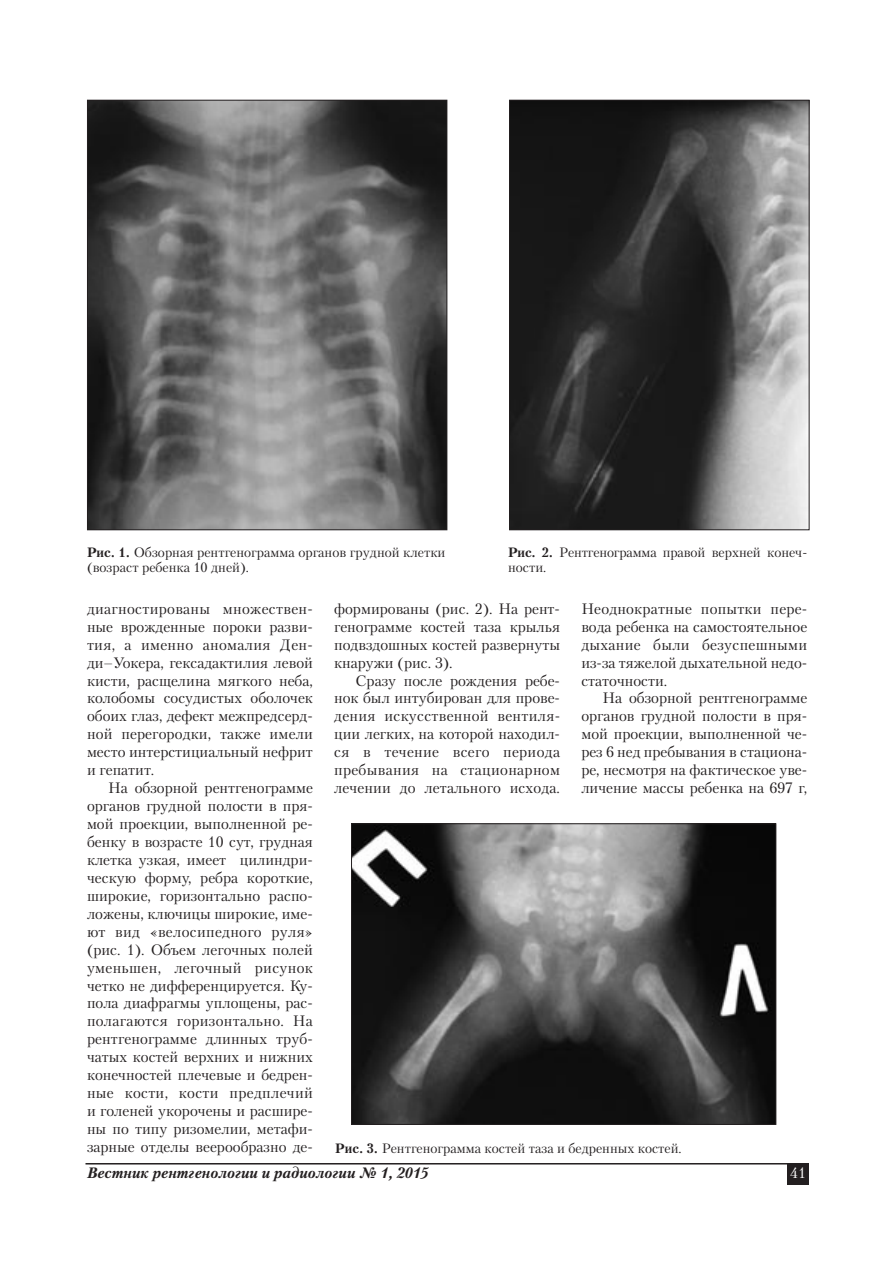
<style>
.page{position:relative;width:893px;height:1263px;background:#fff}
.page>*{position:absolute;margin:0;border:0;box-sizing:border-box;transform-origin:0 0}
.t1{font:15px/18px "Petersburg C";color:#231f20;text-align:justify}
.t2{font:italic 700 15px "Petersburg C";color:#231f20}
.t3{font:15px "Petersburg C";color:#fff}
.t4{font:13.5px/15px "Petersburg C";color:#231f20}
.s1{font-weight:700}
</style>
<div class="page">
<hr style="left:85px;top:1163px;width:723px;height:2px;background:#231f20">
<div style="left:787px;top:1164px;width:21px;height:21px;background:#231f20"></div>
<img style="left:89px;top:102px;width:356px;height:426px">
<div style="left:87px;top:100px;width:360px;height:430px;border:1px solid #231f20"></div>
<img style="left:511px;top:102px;width:296px;height:426px">
<div style="left:509px;top:100px;width:300px;height:430px;border:1px solid #231f20"></div>
<img style="left:353px;top:826px;width:421px;height:297px">
<div style="left:351px;top:824px;width:425px;height:301px;border:1px solid #231f20"></div>
<p class="t4" style="left:87px;top:546px;width:360px"><span class="s1">Рис. 1.</span> Обзорная рентгенограмма органов грудной клетки (возраст ребенка 10 дней).</p>
<p class="t4" style="left:508px;top:546px;width:300px"><span class="s1">Рис. 2.</span> Рентгенограмма правой верхней конеч&shy;ности.</p>
<p class="t1" style="left:87px;top:600px;width:227px">диагностированы множествен&shy;ные врожденные пороки разви&shy;тия, а именно аномалия Ден&shy;ди–Уокера, гексадактилия левой кисти, расщелина мягкого неба, колобомы сосудистых оболочек обоих глаз, дефект межпредсерд&shy;ной перегородки, также имели место интерстициальный нефрит и гепатит.</p>
<p class="t1" style="left:87px;top:779px;width:227px;text-indent:21px">На обзорной рентгенограмме органов грудной полости в пря&shy;мой проекции, выполненной ре&shy;бенку в возрасте 10 сут, грудная клетка узкая, имеет цилиндри&shy;ческую форму, ребра короткие, широкие, горизонтально распо&shy;ложены, ключицы широкие, име&shy;ют вид «велосипедного руля» (рис. 1). Объем легочных полей уменьшен, легочный рисунок четко не дифференцируется. Ку&shy;пола диафрагмы уплощены, рас&shy;полагаются горизонтально. На рентгенограмме длинных труб&shy;чатых костей верхних и нижних конечностей плечевые и бедрен&shy;ные кости, кости предплечий и голеней укорочены и расшире&shy;ны по типу ризомелии, метафи&shy;зарные отделы веерообразно де-</p>
<p class="t1" style="left:334px;top:600px;width:227px">формированы (рис. 2). На рент&shy;генограмме костей таза крылья подвздошных костей развернуты кнаружи (рис. 3).</p>
<p class="t1" style="left:334px;top:672px;width:227px;text-indent:21px">Сразу после рождения ребе&shy;нок был интубирован для прове&shy;дения искусственной вентиля&shy;ции легких, на которой находил&shy;ся в течение всего периода пребывания на стационарном лечении до летального исхода.</p>
<p class="t1" style="left:581px;top:600px;width:227px">Неоднократные попытки пере&shy;вода ребенка на самостоятельное дыхание были безуспешными из-за тяжелой дыхательной недо&shy;статочности.</p>
<p class="t1" style="left:581px;top:690px;width:227px;text-indent:21px">На обзорной рентгенограмме органов грудной полости в пря&shy;мой проекции, выполненной че&shy;рез 6 нед пребывания в стациона&shy;ре, несмотря на фактическое уве&shy;личение массы ребенка на 697 г,</p>
<p class="t4" style="left:335px;top:1141px;width:348px"><span class="s1">Рис. 3.</span> Рентгенограмма костей таза и бедренных костей.</p>
<p class="t2" style="left:87px;top:1166px;width:343px">Вестник рентгенологии и радиологии № 1, 2015</p>
<p class="t3" style="left:790px;top:1165px;width:17px">41</p>
</div>
